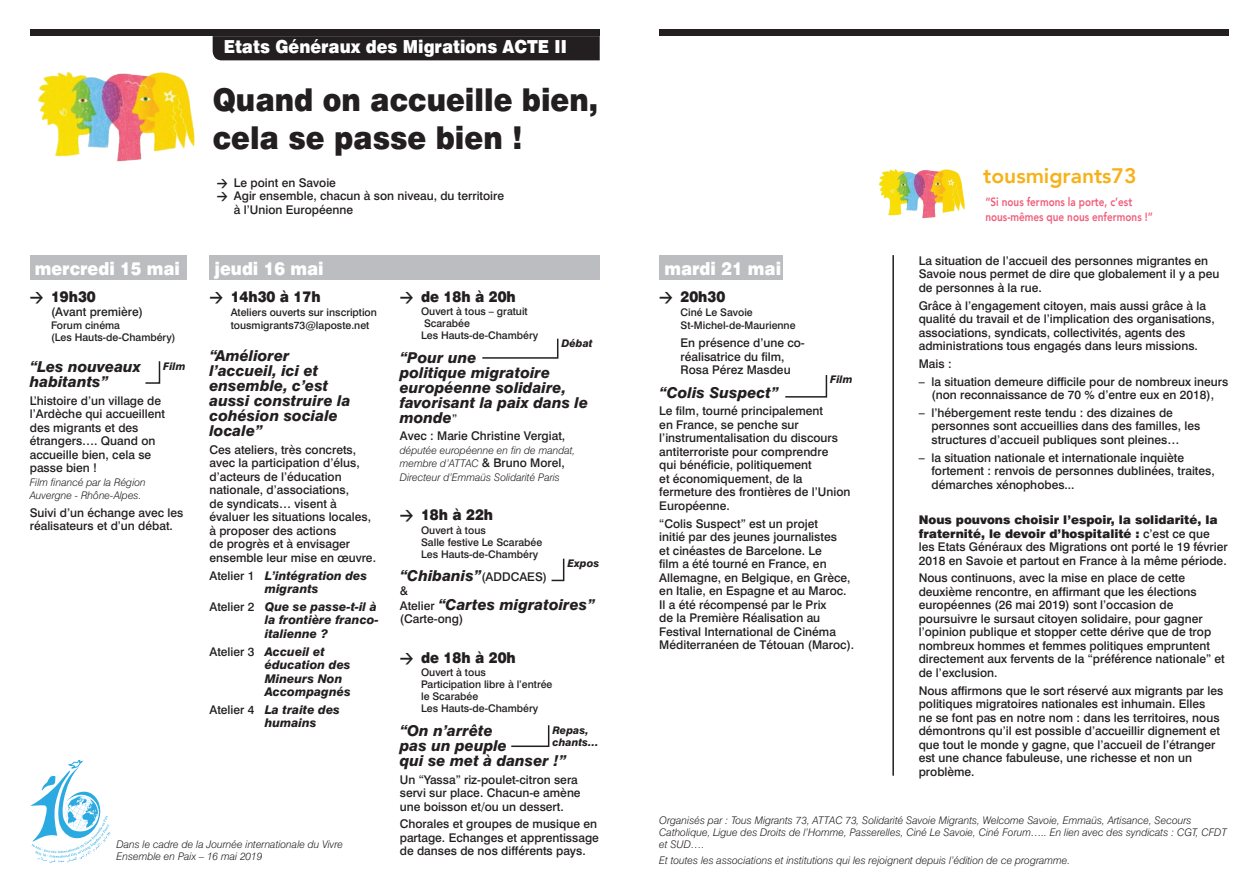
<style>
.page{position:relative;width:1259px;height:893px;background:#fff}
.page>*{position:absolute;margin:0;border:0;box-sizing:border-box;transform-origin:0 0}
.t1{font:900 31.5px "Swiss 721 BT";color:#231f20;scale:.9 1}
.t2{font:800 21px "Avenir";color:#f7b118}
.t3{font:900 18px "Swiss 721 BT";color:#fff;scale:.9 1}
.t4{font:italic 800 15px/15px "Swiss 721 BT";color:#231f20}
.t5{font:900 15px "Swiss 721 BT";color:#231f20;scale:.9 1}
.t6{font:500 12px/13.5px "Swiss 721 BT";color:#231f20}
.t7{font:italic 800 12px/13.5px "Swiss 721 BT";color:#231f20}
.t8{font:800 12px/14.4px "Avenir";color:#f05e7c;scale:.83 1}
.t9{font:italic 300 10.5px/13.5px "Swiss 721 BT";color:#231f20}
.t10{font:500 10.5px/12px "Swiss 721 BT";color:#231f20}
.t11{font:italic 800 10.5px/12px "Swiss 721 BT";color:#231f20}
.s1{font-family:"DIN";font-weight:700}
.s2{font-weight:500;font-style:normal}
.s3{font-weight:500;font-style:normal;font-size:12px}
.s4{font-weight:900}
</style>
<div class="page">
<div style="left:213px;top:36px;width:387px;height:24px;background:#231f20"></div>
<div style="left:30px;top:255px;width:156px;height:25px;background:#bcbdc0"></div>
<img style="left:38px;top:72px;width:157px;height:90px">
<svg style="left:31px;top:760px;width:79px;height:103px"></svg>
<div style="left:30px;top:30px;width:570px;height:6px;background:#231f20"></div>
<div style="left:659px;top:30px;width:570px;height:6px;background:#231f20"></div>
<svg style="left:511px;top:725px;width:39px;height:22px"></svg>
<svg style="left:482px;top:338px;width:77px;height:21px"></svg>
<svg style="left:551px;top:558px;width:14px;height:24px"></svg>
<svg style="left:145px;top:361px;width:16px;height:23px"></svg>
<div style="left:659px;top:255px;width:123px;height:25px;background:#bcbdc0"></div>
<svg style="left:785px;top:375px;width:43px;height:23px"></svg>
<hr style="left:892px;top:255px;width:2px;height:521px;background:#231f20">
<img style="left:878px;top:169px;width:87px;height:50px">
<div style="left:209px;top:255px;width:391px;height:25px;background:#bcbdc0"></div>
<p class="t3" style="left:224px;top:36px;width:383px">Etats Généraux des Migrations ACTE II</p>
<p class="t1" style="left:213px;top:81px;width:430px">Quand on accueille bien,</p>
<p class="t1" style="left:213px;top:118px;width:346px">cela se passe bien !</p>
<p class="t6" style="left:217px;top:175px;width:121px"><span class="s1">&gt;</span> Le point en Savoie</p>
<p class="t6" style="left:234px;top:189px;width:272px;text-indent:-17px"><span class="s1">&gt;</span> Agir ensemble, chacun à son niveau, du territoire à l’Union Européenne</p>
<p class="t3" style="left:35px;top:258px;width:163px">mercredi 15 mai</p>
<p class="t5" style="left:30px;top:288px;width:75px"><span class="s1">&gt;</span> 19h30</p>
<p class="t6" style="left:51px;top:305px;width:93px">(Avant première)</p>
<p class="t10" style="left:51px;top:319px;width:126px">Forum cinéma<br>(Les Hauts-de-Chambéry)</p>
<p class="t4" style="left:30px;top:359px;width:113px">“Les nouveaux habitants”</p>
<p class="t6" style="left:30px;top:393px;width:137px">L’histoire d’un village de l’Ardèche qui accueillent des migrants et des étrangers…. Quand on accueille bien, cela se passe bien !</p>
<p class="t9" style="left:30px;top:475px;width:118px">Film financé par la Région<br>Auvergne - Rhône-Alpes.</p>
<p class="t6" style="left:30px;top:506px;width:155px">Suivi d’un échange avec les réalisateurs et d’un débat.</p>
<p class="t11" style="left:163px;top:360px;width:24px">Film</p>
<p class="t3" style="left:215px;top:258px;width:123px">jeudi 16 mai</p>
<p class="t5" style="left:209px;top:288px;width:125px"><span class="s1">&gt;</span> 14h30 à 17h</p>
<p class="t10" style="left:231px;top:306px;width:148px">Ateliers ouverts sur inscription</p>
<p class="t10" style="left:231px;top:319px;width:140px">tousmigrants73@laposte.net</p>
<p class="t4" style="left:209px;top:348px;width:143px">“Améliorer l’accueil, ici et ensemble, c’est aussi construire la cohésion sociale locale”</p>
<p class="t6" style="left:209px;top:443px;width:168px">Ces ateliers, très concrets, avec la participation d’élus, d’acteurs de l’éducation nationale, d’associations,<br>de syndicats… visent à évaluer les situations locales, à proposer des actions<br>de progrès et à envisager ensemble leur mise en œuvre.</p>
<p class="t7" style="left:209px;top:569px;width:159px;text-align:center"><span class="s2">Atelier 1</span> L’intégration des migrants</p>
<p class="t7" style="left:265px;top:600px;width:116px;text-indent:-55px"><span class="s2">Atelier 2</span> Que se passe-t-il à la frontière franco&shy;italienne ?</p>
<p class="t7" style="left:265px;top:645px;width:88px;text-indent:-55px"><span class="s2">Atelier 3</span> Accueil et éducation des<br>Mineurs Non<br>Accompagnés</p>
<p class="t7" style="left:265px;top:703px;width:77px;text-indent:-55px"><span class="s2">Atelier 4</span> La traite des humains</p>
<p class="t9" style="left:116px;top:838px;width:228px;line-height:12px">Dans le cadre de la Journée internationale du Vivre<br>Ensemble en Paix – 16 mai 2019</p>
<p class="t5" style="left:400px;top:287px;width:130px"><span class="s1">&gt;</span> de 18h à 20h</p>
<p class="t10" style="left:421px;top:305px;width:108px">Ouvert à tous – gratuit</p>
<p class="t10" style="left:424px;top:317px;width:47px">Scarabée</p>
<p class="t10" style="left:421px;top:329px;width:119px">Les Hauts-de-Chambéry</p>
<p class="t4" style="left:400px;top:350px;width:190px">“Pour une<br>politique migratoire européenne solidaire, favorisant la paix dans le monde<span class="s3">”</span></p>
<p class="t6" style="left:400px;top:429px;width:167px">Avec : Marie Christine Vergiat,</p>
<p class="t9" style="left:400px;top:443px;width:177px">députée européenne en fin de mandat, membre d’ATTAC <span class="s3">&amp; Bruno Morel,<br></span>Directeur d’Emmaüs Solidarité Paris</p>
<p class="t5" style="left:400px;top:506px;width:105px"><span class="s1">&gt;</span> 18h à 22h</p>
<p class="t10" style="left:421px;top:524px;width:66px">Ouvert à tous</p>
<p class="t10" style="left:421px;top:536px;width:123px">Salle festive Le Scarabée</p>
<p class="t10" style="left:421px;top:548px;width:119px">Les Hauts-de-Chambéry</p>
<p class="t4" style="left:400px;top:568px;width:149px">“Chibanis”<span class="s3">(ADDCAES)</span></p>
<p class="t6" style="left:400px;top:584px;width:10px">&amp;</p>
<p class="t4" style="left:400px;top:597px;width:197px"><span class="s3">Atelier</span> “Cartes migratoires”</p>
<p class="t6" style="left:400px;top:612px;width:65px">(Carte-ong)</p>
<p class="t5" style="left:400px;top:648px;width:130px"><span class="s1">&gt;</span> de 18h à 20h</p>
<p class="t10" style="left:421px;top:667px;width:66px">Ouvert à tous</p>
<p class="t10" style="left:421px;top:679px;width:133px">Participation libre à l’entrée</p>
<p class="t10" style="left:421px;top:691px;width:59px">le Scarabée</p>
<p class="t10" style="left:421px;top:703px;width:119px">Les Hauts-de-Chambéry</p>
<p class="t4" style="left:400px;top:723px;width:168px">“On n’arrête<br>pas un peuple<br>qui se met à danser !”</p>
<p class="t6" style="left:400px;top:773px;width:182px">Un “Yassa” riz-poulet-citron sera servi sur place. Chacun-e amène une boisson et/ou un dessert.</p>
<p class="t6" style="left:400px;top:817px;width:201px">Chorales et groupes de musique en partage. Echanges et apprentissage de danses de nos différents pays.</p>
<p class="t11" style="left:561px;top:337px;width:33px">Débat</p>
<p class="t11" style="left:567px;top:557px;width:34px">Expos</p>
<p class="t11" style="left:552px;top:724px;width:48px">Repas, chants…</p>
<p class="t3" style="left:664px;top:258px;width:131px">mardi 21 mai</p>
<p class="t5" style="left:659px;top:288px;width:75px"><span class="s1">&gt;</span> 20h30</p>
<p class="t10" style="left:680px;top:305px;width:116px;line-height:13.5px">Ciné Le Savoie<br>St-Michel-de-Maurienne</p>
<p class="t6" style="left:680px;top:336px;width:126px">En présence d’une co&shy;réalisatrice du film,<br>Rosa Pérez Masdeu</p>
<p class="t4" style="left:659px;top:385px;width:121px">“Colis Suspect”</p>
<p class="t6" style="left:659px;top:404px;width:193px">Le film, tourné principalement<br>en France, se penche sur l’instrumentalisation du discours antiterroriste pour comprendre<br>qui bénéficie, politiquement<br>et économiquement, de la fermeture des frontières de l’Union<br>Européenne.</p>
<p class="t6" style="left:659px;top:516px;width:196px">“Colis Suspect” est un projet<br>initié par des jeunes journalistes<br>et cinéastes de Barcelone. Le<br>film a été tourné en France, en<br>Allemagne, en Belgique, en Grèce, en Italie, en Espagne et au Maroc.<br>Il a été récompensé par le Prix<br>de la Première Réalisation au<br>Festival International de Cinéma<br>Méditerranéen de Tétouan (Maroc).</p>
<p class="t11" style="left:830px;top:374px;width:24px">Film</p>
<p class="t2" style="left:983px;top:160px;width:155px">tousmigrants73</p>
<p class="t8" style="left:985px;top:195px;width:203px">“Si nous fermons la porte, c’est nous-mêmes que nous enfermons !”</p>
<p class="t6" style="left:918px;top:254px;width:302px">La situation de l’accueil des personnes migrantes en<br>Savoie nous permet de dire que globalement il y a peu de personnes à la rue.</p>
<p class="t6" style="left:918px;top:298px;width:297px">Grâce à l’engagement citoyen, mais aussi grâce à la qualité du travail et de l’implication des organisations, associations, syndicats, collectivités, agents des administrations tous engagés dans leurs missions.</p>
<p class="t6" style="left:918px;top:357px;width:34px">Mais :</p>
<p class="t6" style="left:918px;top:374px;width:311px;text-align:center">– la situation demeure difficile pour de nombreux ineurs (non reconnaissance de 70 % d’entre eux en 2018),</p>
<p class="t6" style="left:931px;top:406px;width:270px;text-indent:-13px">– l’hébergement reste tendu : des dizaines de personnes sont accueillies dans des familles, les structures d’accueil publiques sont pleines…</p>
<p class="t6" style="left:931px;top:450px;width:285px;text-indent:-13px">– la situation nationale et internationale inquiète fortement : renvois de personnes dublinées, traites, démarches xénophobes...</p>
<p class="t6" style="left:918px;top:513px;width:310px"><span class="s4">Nous pouvons choisir l’espoir, la solidarité, la fraternité, le devoir d’hospitalité :</span> c’est ce que les Etats Généraux des Migrations ont porté le 19 février 2018 en Savoie et partout en France à la même période.</p>
<p class="t6" style="left:918px;top:571px;width:307px">Nous continuons, avec la mise en place de cette deuxième rencontre, en affirmant que les élections européennes (26 mai 2019) sont l’occasion de poursuivre le sursaut citoyen solidaire, pour gagner l’opinion publique et stopper cette dérive que de trop nombreux hommes et femmes politiques empruntent directement aux fervents de la “préférence nationale” et de l’exclusion.</p>
<p class="t6" style="left:918px;top:683px;width:306px">Nous affirmons que le sort réservé aux migrants par les politiques migratoires nationales est inhumain. Elles<br>ne se font pas en notre nom : dans les territoires, nous démontrons qu’il est possible d’accueillir dignement et que tout le monde y gagne, que l’accueil de l’étranger est une chance fabuleuse, une richesse et non un problème.</p>
<p class="t9" style="left:659px;top:814px;width:569px;line-height:12px">Organisés par : Tous Migrants 73, ATTAC 73, Solidarité Savoie Migrants, Welcome Savoie, Emmaüs, Artisance, Secours<br>Catholique, Ligue des Droits de l’Homme, Passerelles, Ciné Le Savoie, Ciné Forum….. En lien avec des syndicats : CGT, CFDT et SUD….</p>
<p class="t9" style="left:659px;top:853px;width:412px">Et toutes les associations et institutions qui les rejoignent depuis l’édition de ce programme.</p>
</div>
